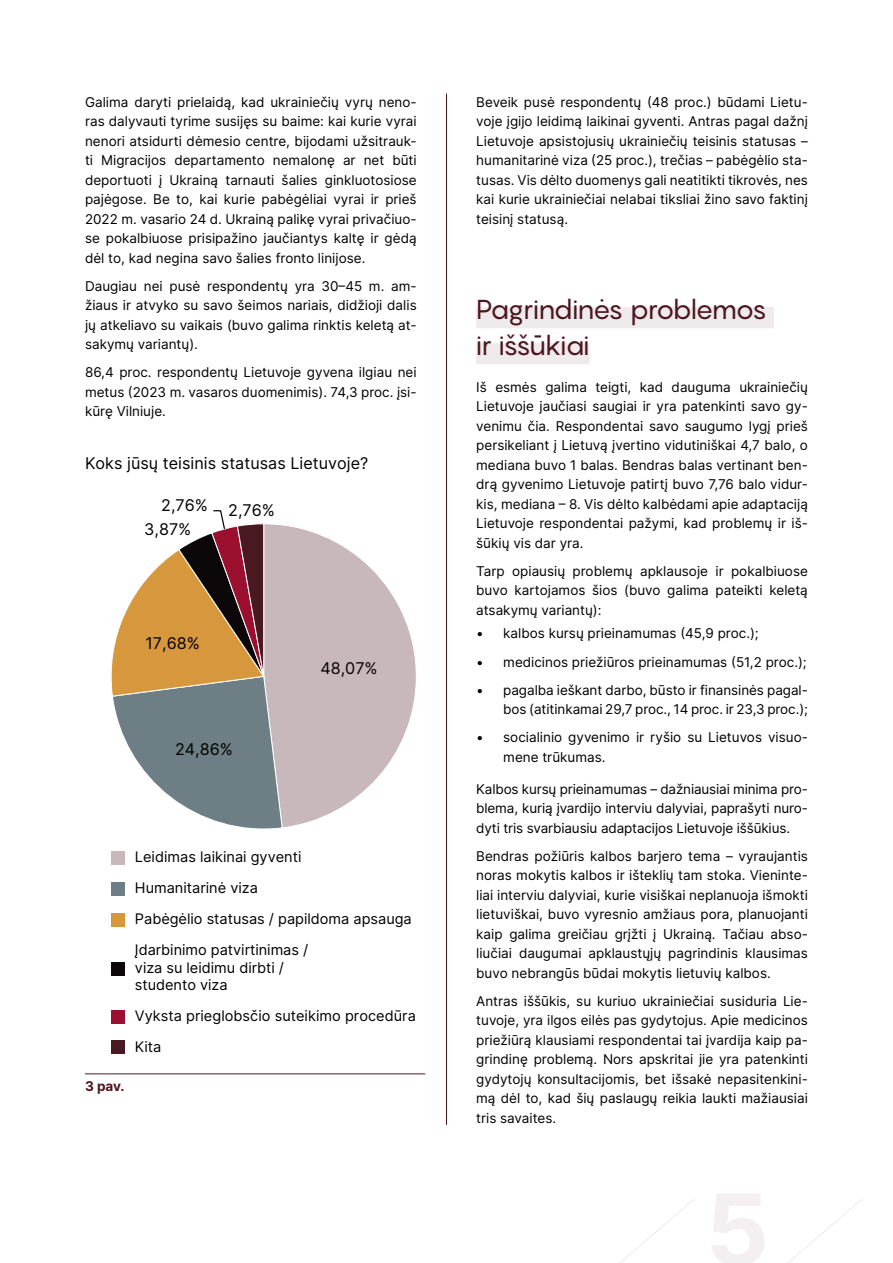
<style>
.page{position:relative;width:893px;height:1263px;background:#fff}
.page>*{position:absolute;margin:0;border:0;box-sizing:border-box;transform-origin:0 0}
._02_H{font:27px/36px "Pangram";letter-spacing:-.055em;color:#4c1620}
.t1{font:16.2px "Inter";color:#000}
.t2{font:14.55px/30.9px "Inter";color:#000}
._05_Body{font:13.5px/19.5px "Inter";color:#000;text-align:justify}
.t3{font:700 13.5px "Inter";color:#4c1620}
</style>
<div class="page">
<svg style="left:620px;top:1199px;width:74px;height:64px"></svg>
<svg style="left:788px;top:1199px;width:74px;height:64px"></svg>
<hr style="left:446px;top:94px;width:1px;height:1031px;background:#4c1620">
<svg style="left:283px;top:525px;width:133px;height:302px"></svg>
<svg style="left:111px;top:510px;width:172px;height:319px"></svg>
<div style="left:111px;top:851px;width:14px;height:14px;background:#c9b8bb"></div>
<div style="left:111px;top:882px;width:14px;height:13px;background:#6e7e85"></div>
<div style="left:111px;top:913px;width:14px;height:13px;background:#d7973c"></div>
<div style="left:111px;top:962px;width:14px;height:14px;background:#0c0809"></div>
<div style="left:111px;top:1010px;width:14px;height:13px;background:#9b102f"></div>
<div style="left:111px;top:1040px;width:14px;height:14px;background:#4a1821"></div>
<div style="left:476px;top:307px;width:298px;height:21px;background:#efeaeb"></div>
<div style="left:476px;top:343px;width:114px;height:21px;background:#efeaeb"></div>
<hr style="left:85px;top:1073px;width:340px;height:1px;background:#471e2b">
<p class="_05_Body" style="left:85px;top:92px;width:333px">Galima daryti prielaidą, kad ukrainiečių vyrų neno&shy;ras dalyvauti tyrime susijęs su baime: kai kurie vyrai nenori atsidurti dėmesio centre, bijodami užsitrauk&shy;ti Migracijos departamento nemalonę ar net būti deportuoti į Ukrainą tarnauti šalies ginkluotosiose pajėgose. Be to, kai kurie pabėgėliai vyrai ir prieš 2022 m. vasario 24 d. Ukrainą palikę vyrai privačiuo&shy;se pokalbiuose prisipažino jaučiantys kaltę ir gėdą dėl to, kad negina savo šalies fronto linijose.</p>
<p class="_05_Body" style="left:85px;top:276px;width:333px">Daugiau nei pusė respondentų yra 30–45 m. am&shy;žiaus ir atvyko su savo šeimos nariais, didžioji dalis jų atkeliavo su vaikais (buvo galima rinktis keletą at&shy;sakymų variantų).</p>
<p class="_05_Body" style="left:85px;top:362px;width:333px">86,4 proc. respondentų Lietuvoje gyvena ilgiau nei metus (2023 m. vasaros duomenimis). 74,3 proc. įsi&shy;kūrę Vilniuje.</p>
<p class="t1" style="left:85px;top:451px;width:285px">Koks jūsų teisinis statusas Lietuvoje?</p>
<p class="t1" style="left:161px;top:493px;width:48px">2,76%</p>
<p class="t1" style="left:228px;top:498px;width:48px">2,76%</p>
<p class="t1" style="left:144px;top:517px;width:49px">3,87%</p>
<p class="t1" style="left:145px;top:631px;width:56px">17,68%</p>
<p class="t1" style="left:175px;top:738px;width:59px">24,86%</p>
<p class="t1" style="left:320px;top:657px;width:59px">48,07%</p>
<p class="t2" style="left:135px;top:841px;width:278px">Leidimas laikinai gyventi<br>Humanitarinė viza<br>Pabėgėlio statusas / papildoma apsauga<br>Įdarbinimo patvirtinimas /</p>
<p class="t2" style="left:135px;top:958px;width:151px;line-height:17.4px">viza su leidimu dirbti / studento viza</p>
<p class="t2" style="left:135px;top:1000px;width:282px">Vyksta prieglobsčio suteikimo procedūra<br>Kita</p>
<p class="t3" style="left:85px;top:1076px;width:41px">3 pav.</p>
<p class="_05_Body" style="left:476px;top:92px;width:333px">Beveik pusė respondentų (48 proc.) būdami Lietu&shy;voje įgijo leidimą laikinai gyventi. Antras pagal dažnį Lietuvoje apsistojusių ukrainiečių teisinis statusas – humanitarinė viza (25 proc.), trečias – pabėgėlio sta&shy;tusas. Vis dėlto duomenys gali neatitikti tikrovės, nes kai kurie ukrainiečiai nelabai tiksliai žino savo faktinį teisinį statusą.</p>
<p class="_02_H" style="left:476px;top:291px;width:292px">Pagrindinės problemos ir iššūkiai</p>
<p class="_05_Body" style="left:476px;top:377px;width:333px">Iš esmės galima teigti, kad dauguma ukrainiečių Lietuvoje jaučiasi saugiai ir yra patenkinti savo gy&shy;venimu čia. Respondentai savo saugumo lygį prieš persikeliant į Lietuvą įvertino vidutiniškai 4,7 balo, o mediana buvo 1 balas. Bendras balas vertinant ben&shy;drą gyvenimo Lietuvoje patirtį buvo 7,76 balo vidur&shy;kis, mediana – 8. Vis dėlto kalbėdami apie adaptaciją Lietuvoje respondentai pažymi, kad problemų ir iš&shy;šūkių vis dar yra.</p>
<p class="_05_Body" style="left:476px;top:561px;width:333px">Tarp opiausių problemų apklausoje ir pokalbiuose buvo kartojamos šios (buvo galima pateikti keletą atsakymų variantų):</p>
<p class="_05_Body" style="left:476px;top:623px;width:284px">• kalbos kursų prieinamumas (45,9 proc.);</p>
<p class="_05_Body" style="left:476px;top:651px;width:332px">• medicinos priežiūros prieinamumas (51,2 proc.);</p>
<p class="_05_Body" style="left:476px;top:679px;width:333px;text-align:right">• pagalba ieškant darbo, būsto ir finansinės pagal&shy;bos (atitinkamai 29,7 proc., 14 proc. ir 23,3 proc.);</p>
<p class="_05_Body" style="left:503px;top:727px;width:306px;text-indent:-27px">• socialinio gyvenimo ir ryšio su Lietuvos visuo&shy;mene trūkumas.</p>
<p class="_05_Body" style="left:476px;top:779px;width:333px">Kalbos kursų prieinamumas – dažniausiai minima pro&shy;blema, kurią įvardijo interviu dalyviai, paprašyti nuro&shy;dyti tris svarbiausiu adaptacijos Lietuvoje iššūkius.</p>
<p class="_05_Body" style="left:476px;top:846px;width:333px">Bendras požiūris kalbos barjero tema – vyraujantis noras mokytis kalbos ir išteklių tam stoka. Vieninte&shy;liai interviu dalyviai, kurie visiškai neplanuoja išmokti lietuviškai, buvo vyresnio amžiaus pora, planuojanti kaip galima greičiau grįžti į Ukrainą. Tačiau abso&shy;liučiai daugumai apklaustųjų pagrindinis klausimas buvo nebrangūs būdai mokytis lietuvių kalbos.</p>
<p class="_05_Body" style="left:476px;top:991px;width:333px">Antras iššūkis, su kuriuo ukrainiečiai susiduria Lie&shy;tuvoje, yra ilgos eilės pas gydytojus. Apie medicinos priežiūrą klausiami respondentai tai įvardija kaip pa&shy;grindinę problemą. Nors apskritai jie yra patenkinti gydytojų konsultacijomis, bet išsakė nepasitenkini&shy;mą dėl to, kad šių paslaugų reikia laukti mažiausiai tris savaites.</p>
</div>
